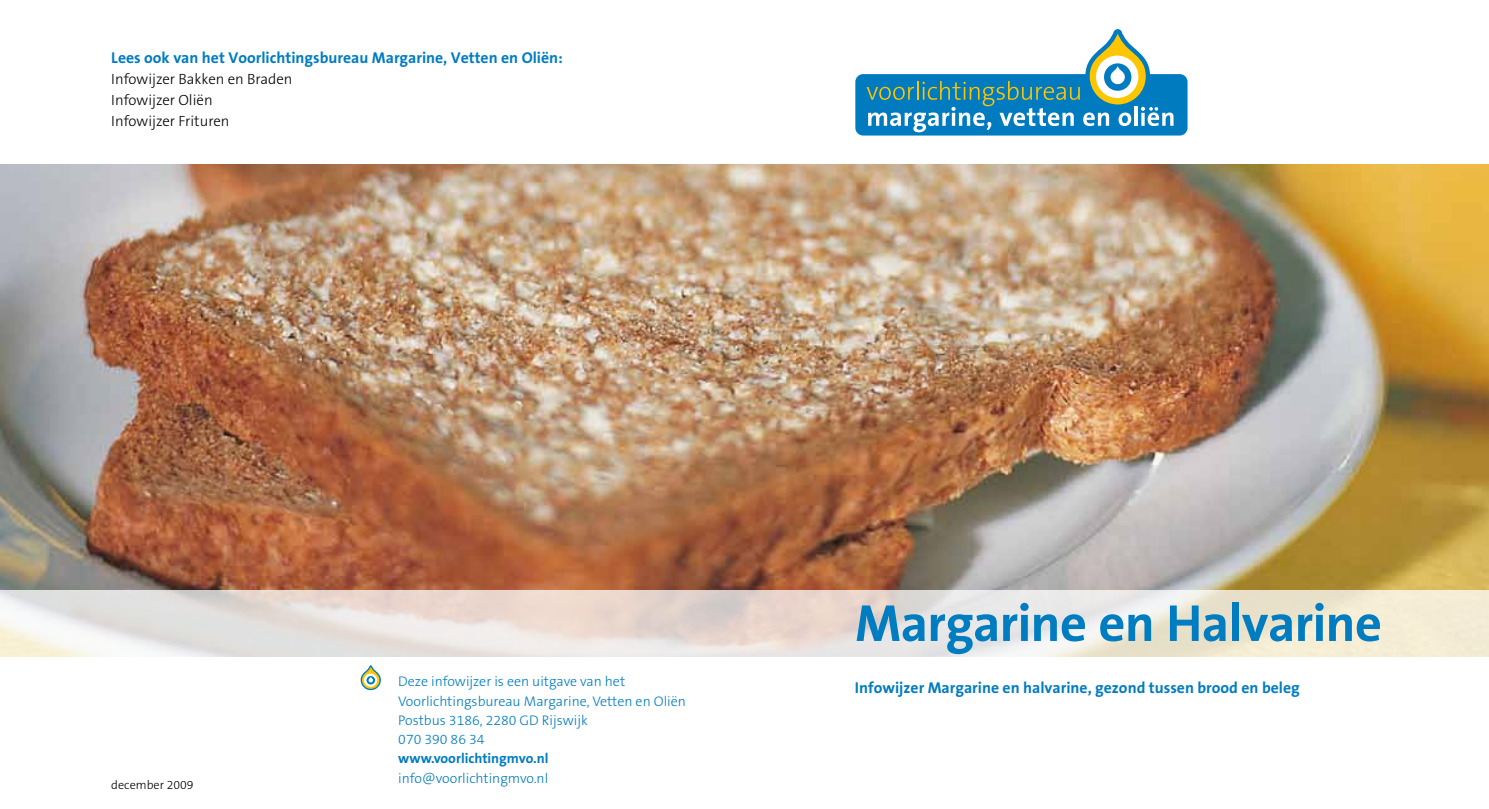
<style>
.page{position:relative;width:1489px;height:809px;background:#fff}
.page>*{position:absolute;margin:0;border:0;box-sizing:border-box;transform-origin:0 0}
.t1{font:700 52.5px "The Sans B7";letter-spacing:-.015em;color:#007cc1}
.t2{font:700 15.75px "The Sans B7";color:#007cc1}
.t3{font:300 14.88px/21px "The Sans B3";color:#000}
.t4{font:300 14px/19.2px "The Sans B3";color:#007cc1}
.t5{font:700 14px "The Sans B7";color:#007cc1}
.t6{font:300 12.25px "The Sans B3";color:#000}
</style>
<div class="page">
<svg style="left:360px;top:665px;width:21px;height:25px"></svg>
<div style="left:855px;top:74px;width:332px;height:61px;background:#007bc0;border-radius:8px"></div>
<svg style="left:866px;top:29px;width:307px;height:103px"></svg>
<img style="left:0;top:165px;width:1488px;height:424px">
<svg style="left:0;top:589px;width:1488px;height:67px"></svg>
<p class="t2" style="left:111px;top:48px;width:453px">Lees ook van het Voorlichtingsbureau Margarine, Vetten en Oliën:</p>
<p class="t3" style="left:111px;top:69px;width:183px">Infowijzer Bakken en Braden<br>Infowijzer Oliën<br>Infowijzer Frituren</p>
<p class="t6" style="left:111px;top:776px;width:84px">december 2009</p>
<p class="t4" style="left:398px;top:672px;width:289px">Deze infowijzer is een uitgave van het<br>Voorlichtingsbureau Margarine, Vetten en Oliën<br>Postbus 3186, 2280 GD Rijswijk<br>070 390 86 34</p>
<p class="t5" style="left:398px;top:749px;width:152px">www.voorlichtingmvo.nl</p>
<p class="t4" style="left:398px;top:768px;width:151px">info@voorlichtingmvo.nl</p>
<h1 class="t1" style="left:854px;top:589px;width:528px">Margarine en Halvarine</h1>
<p class="t2" style="left:854px;top:678px;width:446px">Infowijzer Margarine en halvarine, gezond tussen brood en beleg</p>
</div>
